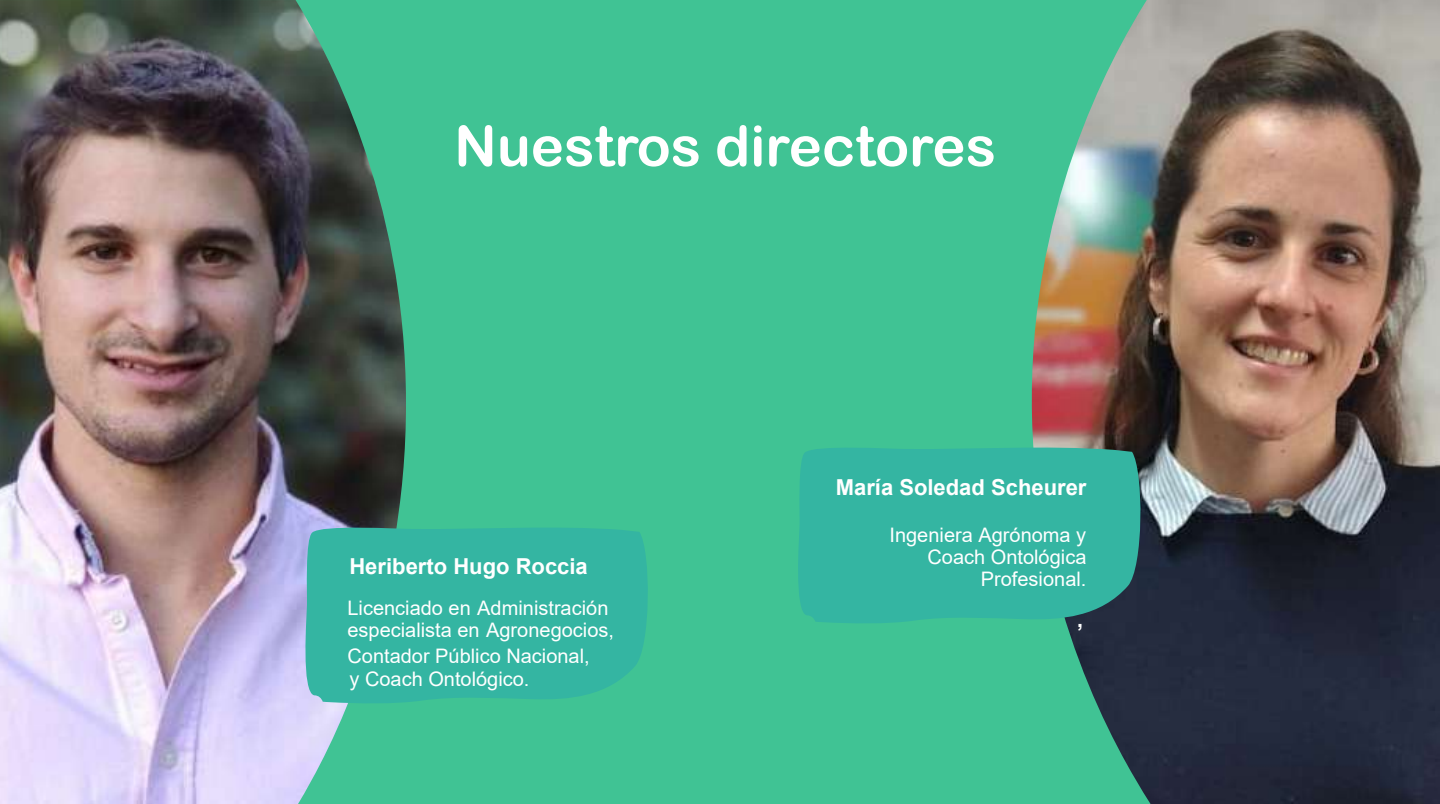
<style>
.page{position:relative;width:1440px;height:804px;background:#40c394}
.page>*{position:absolute;margin:0;border:0;box-sizing:border-box;transform-origin:0 0}
.t1{font:56.2px "Arial Rounded MT Bold";color:#fff}
.t2{font:700 22px "Arial";color:#fff}
.t3{font:700 21.8px "Arial";color:#fff}
.t4{font:20px/22.4px "Arial";color:#fff}
.t5{font:700 19.4px "Arial";color:#fff}
</style>
<div class="page">
<img style="left:1031px;top:0;width:409px;height:804px">
<img style="left:0;top:0;width:406px;height:804px">
<svg style="left:301px;top:524px;width:347px;height:180px;fill:#34b5a2"></svg>
<svg style="left:798px;top:444px;width:346px;height:180px;fill:#34b5a2"></svg>
<h1 class="t1" style="left:454px;top:113px;width:543px">Nuestros directores</h1>
<p class="t2" style="left:349px;top:551px;width:240px">Heriberto Hugo Roccia</p>
<p class="t2" style="left:836px;top:471px;width:252px">María Soledad Scheurer</p>
<p class="t4" style="left:890px;top:523px;width:198px;text-align:right">Ingeniera Agrónoma y<br>Coach Ontológica<br>Profesional.</p>
<p class="t4" style="left:347px;top:597px;width:268px">Licenciado en Administración especialista en Agronegocios,</p>
<p class="t4" style="left:349px;top:667px;width:182px">y Coach Ontológico.</p>
<p class="t5" style="left:588px;top:606px;width:7px">,</p>
<p class="t3" style="left:1077px;top:604px;width:8px">,</p>
<p class="t4" style="left:347px;top:644px;width:244px">Contador Público Nacional,</p>
</div>
